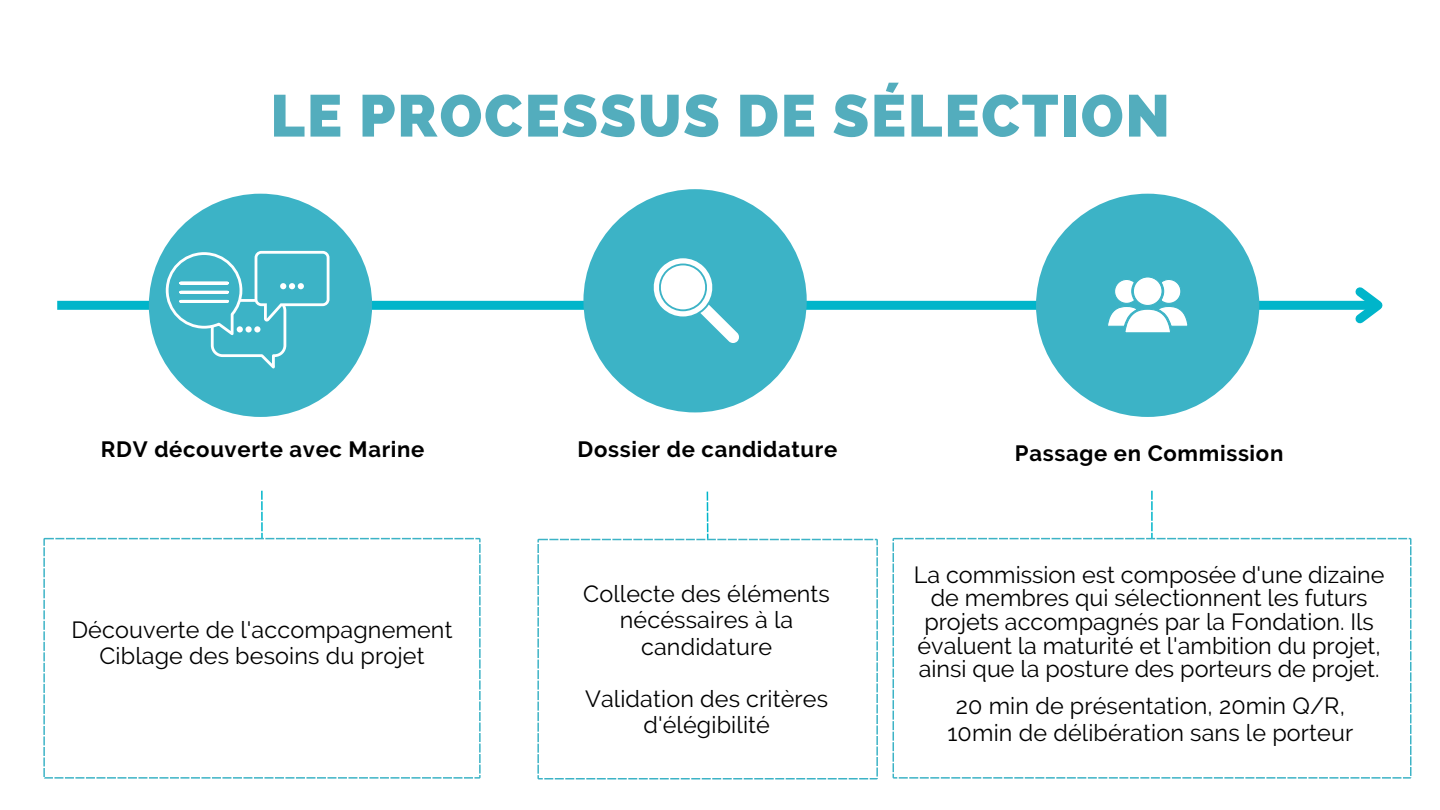
<style>
.page{position:relative;width:1440px;height:810px;background:#fff}
.page>*{position:absolute;margin:0;border:0;box-sizing:border-box;transform-origin:0 0}
.t1{font:800 59px "Raleway";letter-spacing:.03em;color:#53adbd}
.t2{font:23.3px/23.6px "Raleway";letter-spacing:.005em;color:#000;text-align:center}
.t3{font:700 22.1px "Raleway";letter-spacing:.03em;color:#000}
</style>
<div class="page">
<div style="left:57px;top:301px;width:1321px;height:9px;background:#00b5ca"></div>
<svg style="left:1347px;top:287px;width:36px;height:37px"></svg>
<div style="left:149px;top:194px;width:223px;height:223px;background:#3cb3c6;border-radius:50%"></div>
<div style="left:1036px;top:194px;width:223px;height:223px;background:#3cb3c6;border-radius:50%"></div>
<svg style="left:1108px;top:277px;width:80px;height:56px"></svg>
<div style="left:583px;top:189px;width:224px;height:223px;background:#3cb3c6;border-radius:50%"></div>
<svg style="left:653px;top:258px;width:86px;height:85px"></svg>
<svg style="left:43px;top:538px;width:438px;height:241px"></svg>
<svg style="left:261px;top:491px;width:2px;height:47px"></svg>
<svg style="left:893px;top:538px;width:519px;height:241px"></svg>
<svg style="left:1151px;top:491px;width:2px;height:47px"></svg>
<svg style="left:166px;top:251px;width:164px;height:118px"></svg>
<svg style="left:537px;top:539px;width:341px;height:241px"></svg>
<svg style="left:707px;top:492px;width:1px;height:47px"></svg>
<p class="t1" style="left:270px;top:81px;width:901px">LE PROCESSUS DE SÉLECTION</p>
<p class="t3" style="left:101px;top:436px;width:325px">RDV découverte avec Marine</p>
<p class="t3" style="left:578px;top:436px;width:261px">Dossier de candidature</p>
<p class="t3" style="left:1015px;top:441px;width:270px">Passage en Commission</p>
<p class="t2" style="left:71px;top:618px;width:383px">Découverte de l'accompagnement</p>
<p class="t2" style="left:99px;top:644px;width:327px">Ciblage des besoins du projet</p>
<p class="t2" style="left:583px;top:581px;width:248px;line-height:26.3px">Collecte des éléments nécéssaires à la candidature</p>
<p class="t2" style="left:585px;top:686px;width:245px;line-height:26.3px">Validation des critères d'élégibilité</p>
<p class="t2" style="left:914px;top:563px;width:472px">La commission est composée d'une dizaine de membres qui sélectionnent les futurs projets accompagnés par la Fondation. Ils évaluent la maturité et l'ambition du projet, ainsi que la posture des porteurs de projet.</p>
<p class="t2" style="left:948px;top:693px;width:407px;line-height:26.2px">20 min de présentation, 20min Q/R,<br>10min de délibération sans le porteur</p>
</div>
